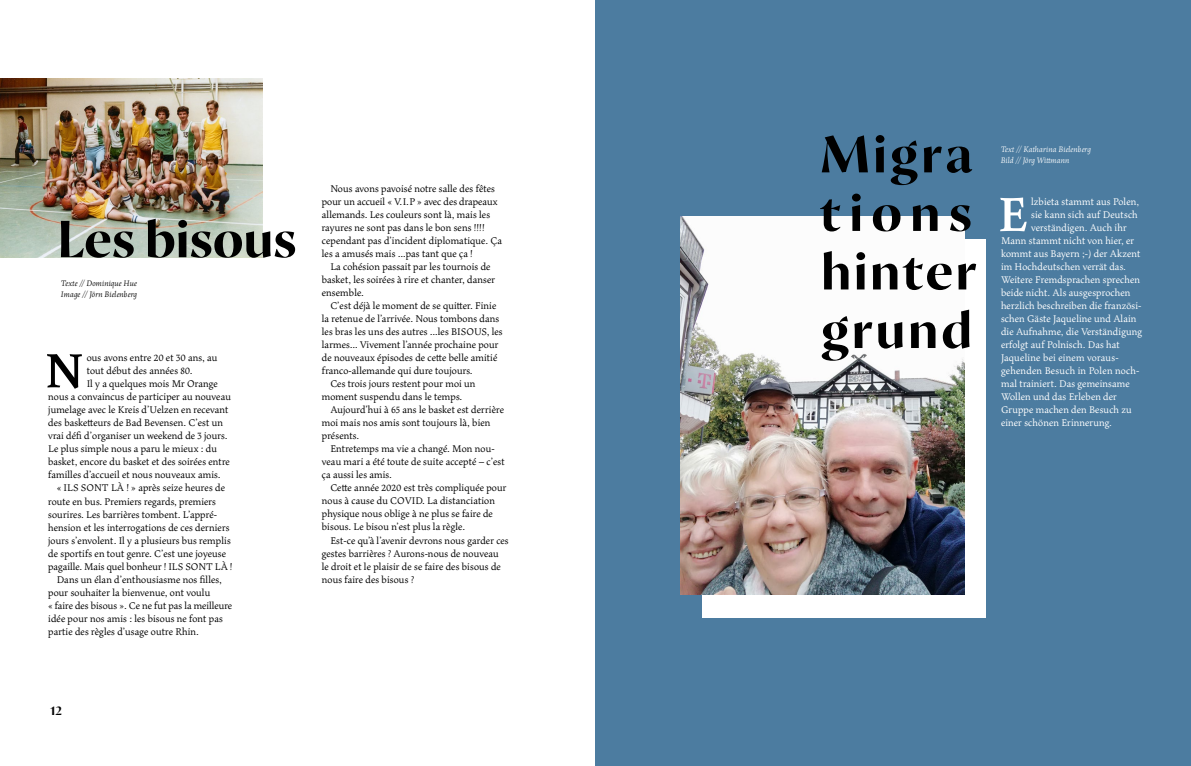
<style>
.page{position:relative;width:1191px;height:766px;background:#fff}
.page>*{position:absolute;margin:0;border:0;box-sizing:border-box;transform-origin:0 0}
.t1{font:700 54px "Maiola";color:#000}
.t2{font:700 54px "Maiola";color:#fff}
.t3{font:700 52px/58.5px "Proza Display";letter-spacing:.05em;color:#000;text-align:justify}
.t4{font:700 52px "Proza Display";color:#000}
.t5{font:700 12px "Proza Display";color:#000}
.t6{font:11px/13px "Maiola";color:#000}
.t7{font:11px "Maiola";color:#fff}
.t8{font:italic 9px/10.8px "Maiola";color:#fff}
.t9{font:italic 9px/10.8px "Maiola";color:#000}
</style>
<div class="page">
<div style="left:595px;top:0;width:596px;height:765px;background:#4c7ca0"></div>
<div style="left:702px;top:239px;width:284px;height:378px;background:#fff"></div>
<img style="left:0;top:79px;width:262px;height:178px">
<img style="left:680px;top:216px;width:284px;height:378px">
<h2 class="t4" style="left:57px;top:208px;width:241px">Les bisous</h2>
<p class="t9" style="left:61px;top:277px;width:78px">Texte // Dominique Hue<br>Image // Jörn Bielenberg</p>
<h1 class="t1" style="left:45px;top:332px;width:40px">N</h1>
<p class="t6" style="left:87px;top:351px;width:132px">ous avons entre 20 et 30 ans, au</p>
<p class="t6" style="left:87px;top:364px;width:107px">tout début des années 80.</p>
<p class="t6" style="left:87px;top:377px;width:133px">Il y a quelques mois Mr Orange</p>
<p class="t6" style="left:48px;top:390px;width:184px">nous a convaincus de participer au nouveau</p>
<p class="t6" style="left:48px;top:403px;width:182px">jumelage avec le Kreis d’Uelzen en recevant</p>
<p class="t6" style="left:48px;top:416px;width:176px">des basketteurs de Bad Bevensen. C’est un</p>
<p class="t6" style="left:48px;top:429px;width:181px">vrai défi d’organiser un weekend de 3 jours.</p>
<p class="t6" style="left:48px;top:442px;width:170px">Le plus simple nous a paru le mieux : du</p>
<p class="t6" style="left:48px;top:455px;width:183px">basket, encore du basket et des soirées entre</p>
<p class="t6" style="left:48px;top:468px;width:174px">familles d’accueil et nous nouveaux amis.</p>
<p class="t6" style="left:57px;top:481px;width:170px">« ILS SONT LÀ ! » après seize heures de</p>
<p class="t6" style="left:48px;top:494px;width:169px">route en bus. Premiers regards, premiers</p>
<p class="t6" style="left:48px;top:507px;width:170px">sourires. Les barrières tombent. L’appré-</p>
<p class="t6" style="left:48px;top:520px;width:183px">hension et les interrogations de ces derniers</p>
<p class="t6" style="left:48px;top:533px;width:184px">jours s’envolent. Il y a plusieurs bus remplis</p>
<p class="t6" style="left:48px;top:546px;width:180px">de sportifs en tout genre. C’est une joyeuse</p>
<p class="t6" style="left:48px;top:559px;width:186px">pagaille. Mais quel bonheur ! ILS SONT LÀ !</p>
<p class="t6" style="left:57px;top:572px;width:167px">Dans un élan d’enthousiasme nos filles,</p>
<p class="t6" style="left:48px;top:585px;width:164px">pour souhaiter la bienvenue, ont voulu</p>
<p class="t6" style="left:48px;top:598px;width:186px">« faire des bisous ». Ce ne fut pas la meilleure</p>
<p class="t6" style="left:48px;top:611px;width:176px">idée pour nos amis : les bisous ne font pas</p>
<p class="t6" style="left:48px;top:624px;width:152px">partie des règles d’usage outre Rhin.</p>
<p class="t6" style="left:322px;top:182px;width:182px;text-indent:9px">Nous avons pavoisé notre salle des fêtes pour un accueil « V. I. P » avec des drapeaux allemands. Les couleurs sont là, mais les rayures ne sont pas dans le bon sens !!!! cependant pas d’incident diplomatique. Ça les a amusés mais …pas tant que ça !</p>
<p class="t6" style="left:322px;top:260px;width:175px;text-indent:9px">La cohésion passait par les tournois de basket, les soirées à rire et chanter, danser ensemble.</p>
<p class="t6" style="left:330px;top:299px;width:168px">C’est déjà le moment de se quitter. Finie</p>
<p class="t6" style="left:322px;top:312px;width:179px">la retenue de l’arrivée. Nous tombons dans</p>
<p class="t6" style="left:322px;top:325px;width:182px">les bras les uns des autres …les BISOUS, les</p>
<p class="t6" style="left:322px;top:338px;width:178px">larmes… Vivement l’année prochaine pour</p>
<p class="t6" style="left:322px;top:351px;width:177px">de nouveaux épisodes de cette belle amitié</p>
<p class="t6" style="left:322px;top:364px;width:152px">franco-allemande qui dure toujours.</p>
<p class="t6" style="left:330px;top:377px;width:147px">Ces trois jours restent pour moi un</p>
<p class="t6" style="left:322px;top:390px;width:142px">moment suspendu dans le temps.</p>
<p class="t6" style="left:330px;top:403px;width:175px">Aujourd’hui à 65 ans le basket est derrière</p>
<p class="t6" style="left:322px;top:416px;width:170px">moi mais nos amis sont toujours là, bien</p>
<p class="t6" style="left:322px;top:429px;width:39px">présents.</p>
<p class="t6" style="left:330px;top:442px;width:166px">Entretemps ma vie a changé. Mon nou-</p>
<p class="t6" style="left:322px;top:455px;width:184px">veau mari a été toute de suite accepté – c’est</p>
<p class="t6" style="left:322px;top:468px;width:72px">ça aussi les amis.</p>
<p class="t6" style="left:330px;top:481px;width:178px">Cette année 2020 est très compliquée pour</p>
<p class="t6" style="left:322px;top:494px;width:175px">nous à cause du COVID. La distanciation</p>
<p class="t6" style="left:322px;top:507px;width:173px">physique nous oblige à ne plus se faire de</p>
<p class="t6" style="left:322px;top:520px;width:145px">bisous. Le bisou n’est plus la règle.</p>
<p class="t6" style="left:330px;top:533px;width:180px">Est-ce qu’à l’avenir devrons nous garder ces</p>
<p class="t6" style="left:322px;top:546px;width:179px">gestes barrières ? Aurons-nous de nouveau</p>
<p class="t6" style="left:322px;top:559px;width:181px">le droit et le plaisir de se faire des bisous de</p>
<p class="t6" style="left:322px;top:572px;width:94px">nous faire des bisous ?</p>
<p class="t5" style="left:50px;top:703px;width:13px">12</p>
<h2 class="t3" style="left:820px;top:126px;width:158px">Migra tions hinter grund</h2>
<p class="t8" style="left:1000px;top:144px;width:92px">Text // Katharina Bielenberg<br>Bild // Jörg Wittmann</p>
<h1 class="t2" style="left:998px;top:176px;width:31px">E</h1>
<p class="t7" style="left:1031px;top:194px;width:110px">lzbieta stammt aus Polen,</p>
<p class="t7" style="left:1031px;top:207px;width:108px">sie kann sich auf Deutsch</p>
<p class="t7" style="left:1031px;top:220px;width:97px">verständigen. Auch ihr</p>
<p class="t7" style="left:1001px;top:233px;width:135px">Mann stammt nicht von hier, er</p>
<p class="t7" style="left:1001px;top:246px;width:141px">kommt aus Bayern ;-) der Akzent</p>
<p class="t7" style="left:1001px;top:259px;width:127px">im Hochdeutschen verrät das.</p>
<p class="t7" style="left:1001px;top:272px;width:141px">Weitere Fremdsprachen sprechen</p>
<p class="t7" style="left:1001px;top:285px;width:131px">beide nicht. Als ausgesprochen</p>
<p class="t7" style="left:1001px;top:298px;width:142px">herzlich beschreiben die französi-</p>
<p class="t7" style="left:1001px;top:311px;width:137px">schen Gäste Jaqueline und Alain</p>
<p class="t7" style="left:1001px;top:324px;width:143px">die Aufnahme, die Verständigung</p>
<p class="t7" style="left:1001px;top:337px;width:120px">erfolgt auf Polnisch. Das hat</p>
<p class="t7" style="left:1001px;top:350px;width:119px">Jaqueline bei einem voraus-</p>
<p class="t7" style="left:1001px;top:363px;width:140px">gehenden Besuch in Polen noch-</p>
<p class="t7" style="left:1001px;top:376px;width:130px">mal trainiert. Das gemeinsame</p>
<p class="t7" style="left:1001px;top:389px;width:118px">Wollen und das Erleben der</p>
<p class="t7" style="left:1001px;top:402px;width:132px">Gruppe machen den Besuch zu</p>
<p class="t7" style="left:1001px;top:415px;width:113px">einer schönen Erinnerung.</p>
</div>
